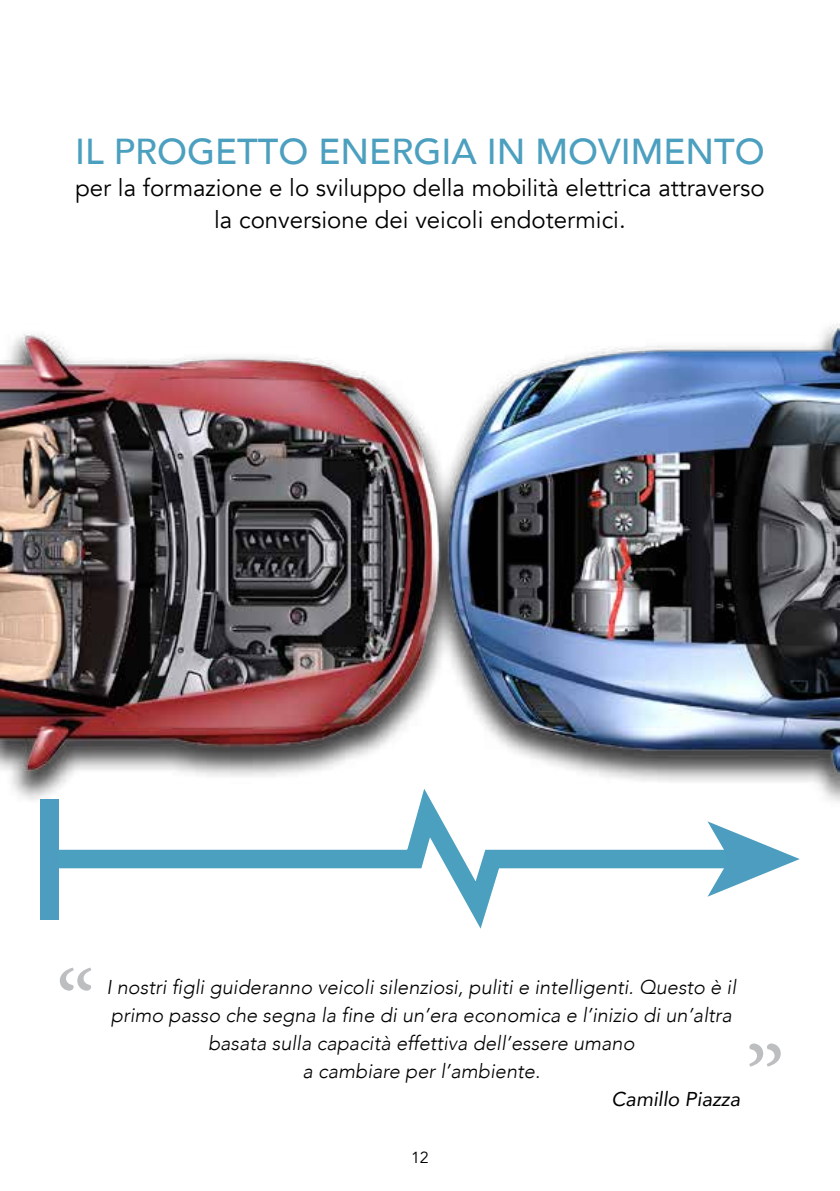
<style>
.page{position:relative;width:840px;height:1191px;background:#fff}
.page>*{position:absolute;margin:0;border:0;box-sizing:border-box;transform-origin:0 0}
.t1{font:100px "Minion Pro";color:#bcbec0}
.t2{font:500 36px "Avenir";color:#4b9fbf}
.t3{font:24px/32px "Avenir";color:#000;text-align:center}
.t4{font:italic 300 20px/28px "Avenir";color:#000;text-align:center}
.t5{font:italic 20px "Avenir";color:#000}
.t6{font:16px "Avenir";color:#000}
</style>
<div class="page">
<img style="left:0;top:324px;width:839px;height:478px">
<svg style="left:31px;top:764px;width:721px;height:165px"></svg>
<div style="left:40px;top:799px;width:19px;height:120px;background:#4c9dc0"></div>
<svg style="left:707px;top:821px;width:92px;height:75px"></svg>
<h2 class="t2" style="left:75px;top:120px;width:691px">IL PROGETTO ENERGIA IN MOVIMENTO</h2>
<p class="t3" style="left:75px;top:172px;width:690px">per la formazione e lo sviluppo della mobilità elettrica attraverso la conversione dei veicoli endotermici.</p>
<h1 class="t1" style="left:56px;top:940px;width:41px">“</h1>
<p class="t4" style="left:106px;top:973px;width:631px">I nostri figli guideranno veicoli silenziosi, puliti e intelligenti. Questo è il primo passo che segna la fine di un’era economica e l’inizio di un’altra basata sulla capacità effettiva dell’essere umano<br>a cambiare per l’ambiente.</p>
<p class="t5" style="left:611px;top:1087px;width:130px">Camillo Piazza</p>
<h1 class="t1" style="left:784px;top:1094px;width:41px;rotate:-180deg">“</h1>
<p class="t6" style="left:411px;top:1148px;width:19px">12</p>
</div>
